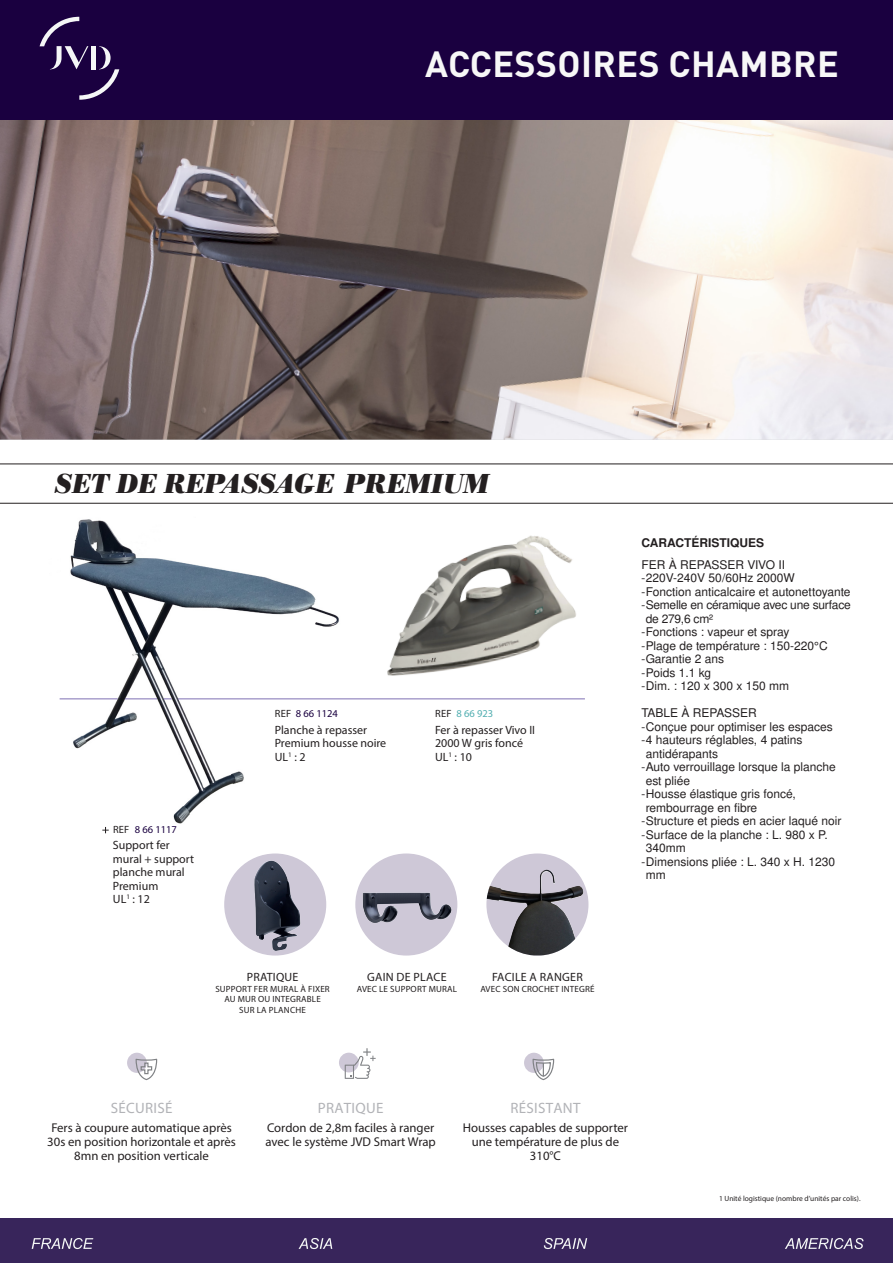
<style>
.page{position:relative;width:893px;height:1263px;background:#fff}
.page>*{position:absolute;margin:0;border:0;box-sizing:border-box;transform-origin:0 0}
.TITRE_TETIERE{font:700 36px "DIN Pro";letter-spacing:.01em;color:#f7f7f7}
.PRODUIT_-_NOM{font:italic 700 28.35px "Bodoni Ant T";color:#231f20}
.descriptif_chapo1{font:15px "Myriad Pro";letter-spacing:.02em;color:#b2b3b7}
.descriptif_chapo1-2{font:12.75px/14.2px "Myriad Pro";color:#231f20;text-align:center}
.PRODUIT_-_CARACTERIS{font:12px/13.5px "Nimbus San L";color:#231f20}
.REFERENCE_-_TXT_SOUS{font:12px/13.5px "Myriad Pro";color:#231f20}
.PRODUIT_-_CARACTERIS-2{font:12px/13.5px "Nimbus San L";letter-spacing:-.02em;color:#231f20}
.ZOOM_-_TITRE{font:12px "Myriad Pro";letter-spacing:.02em;color:#231f20}
.PRODUIT_-_CARACTERIS-3{font:700 12px "Nimbus San L";color:#231f20}
.REFERENCE{font:10.5px "Myriad Pro";color:#1a0040}
.REFERENCE-2{font:10.5px "Myriad Pro";color:#51aeb0}
.REFERENCE_MAIGRE{font:10.5px "Myriad Pro";letter-spacing:.02em;color:#231f20}
.ZOOM_-_TEXTE{font:9px/10.5px "Myriad Pro";letter-spacing:.02em;color:#231f20;text-align:center}
.RENVOI_ITALIQUE{font:7.5px "Myriad Pro";color:#231f20}
.s1{color:#231f20}
.s2{font-family:"Myriad Pro"}
</style>
<div class="page">
<img style="left:0;top:119px;width:893px;height:321px">
<hr style="left:0;top:503px;width:893px;height:1px;background:#231f20">
<hr style="left:0;top:463px;width:893px;height:1px;background:#231f20">
<div style="left:0;top:0;width:893px;height:119px;background:#1a0040"></div>
<svg style="left:40px;top:17px;width:79px;height:83px"></svg>
<div style="left:0;top:1218px;width:893px;height:45px;background:#38255b"></div>
<svg style="left:299px;top:1238px;width:33px;height:11px"></svg>
<svg style="left:544px;top:1238px;width:43px;height:11px"></svg>
<svg style="left:785px;top:1238px;width:78px;height:11px"></svg>
<svg style="left:32px;top:1238px;width:61px;height:11px"></svg>
<div style="left:339px;top:1053px;width:20px;height:19px;background:#cec8d7;border-radius:50%"></div>
<svg style="left:345px;top:1048px;width:31px;height:31px"></svg>
<div style="left:524px;top:1053px;width:20px;height:20px;background:#cec8d7;border-radius:50%"></div>
<svg style="left:532px;top:1058px;width:23px;height:23px"></svg>
<div style="left:127px;top:1053px;width:20px;height:20px;background:#cec8d7;border-radius:50%"></div>
<svg style="left:135px;top:1058px;width:23px;height:23px"></svg>
<img style="left:59px;top:519px;width:287px;height:305px">
<hr style="left:178px;top:699px;width:407px;height:1px;background:#452f92">
<hr style="left:60px;top:699px;width:58px;height:1px;background:#452f92">
<hr style="left:125px;top:699px;width:32px;height:1px;background:#452f92">
<img style="left:387px;top:535px;width:189px;height:141px">
<img style="left:355px;top:858px;width:102px;height:97px">
<div style="left:486px;top:853px;width:102px;height:102px;background:#cec8d7;border-radius:50%"></div>
<img style="left:487px;top:870px;width:88px;height:85px">
<img style="left:224px;top:853px;width:102px;height:102px;border-radius:51px">
<svg style="left:102px;top:827px;width:7px;height:6px"></svg>
<p class="TITRE_TETIERE" style="left:425px;top:40px;width:415px">ACCESSOIRES CHAMBRE</p>
<p class="PRODUIT_-_NOM" style="left:55px;top:468px;width:436px">SET DE REPASSAGE PREMIUM</p>
<p class="REFERENCE" style="left:275px;top:707px;width:65px"><span class="s1">REF</span> 8 66 1124</p>
<p class="REFERENCE-2" style="left:456px;top:707px;width:38px">8 66 923</p>
<p class="REFERENCE_MAIGRE" style="left:435px;top:707px;width:18px">REF</p>
<p class="REFERENCE_MAIGRE" style="left:113px;top:823px;width:18px">REF</p>
<p class="REFERENCE" style="left:135px;top:823px;width:44px">8 66 1117</p>
<p class="REFERENCE_-_TXT_SOUS" style="left:113px;top:838px;width:83px">Support fer mural + support planche mural<br>Premium</p>
<p class="REFERENCE_-_TXT_SOUS" style="left:113px;top:892px;width:38px">UL<sup>1</sup> : 12</p>
<p class="REFERENCE_-_TXT_SOUS" style="left:275px;top:723px;width:113px">Planche à repasser<br>Premium housse noire</p>
<p class="REFERENCE_-_TXT_SOUS" style="left:275px;top:750px;width:32px">UL<sup>1</sup> : 2</p>
<p class="REFERENCE_-_TXT_SOUS" style="left:435px;top:723px;width:102px">Fer à repasser Vivo II<br>2000 W gris foncé</p>
<p class="REFERENCE_-_TXT_SOUS" style="left:435px;top:750px;width:38px">UL<sup>1</sup> : 10</p>
<p class="ZOOM_-_TITRE" style="left:247px;top:970px;width:53px">PRATIQUE</p>
<p class="ZOOM_-_TEXTE" style="left:215px;top:983px;width:116px">SUPPORT FER MURAL À FIXER<br>AU MUR OU INTEGRABLE<br>SUR LA PLANCHE</p>
<p class="ZOOM_-_TITRE" style="left:367px;top:970px;width:81px">GAIN DE PLACE</p>
<p class="ZOOM_-_TEXTE" style="left:357px;top:983px;width:102px">AVEC LE SUPPORT MURAL</p>
<p class="ZOOM_-_TITRE" style="left:492px;top:970px;width:92px">FACILE A RANGER</p>
<p class="ZOOM_-_TEXTE" style="left:480px;top:983px;width:116px">AVEC SON CROCHET INTEGRÉ</p>
<p class="PRODUIT_-_CARACTERIS-3" style="left:641px;top:534px;width:124px">CARACTÉRISTIQUES</p>
<p class="PRODUIT_-_CARACTERIS" style="left:641px;top:557px;width:145px">FER À REPASSER VIVO II</p>
<p class="PRODUIT_-_CARACTERIS" style="left:641px;top:571px;width:155px"><span class="s2">-</span>220V-240V 50/60Hz 2000W</p>
<p class="PRODUIT_-_CARACTERIS" style="left:641px;top:584px;width:211px"><span class="s2">-</span>Fonction anticalcaire et autonettoyante</p>
<p class="PRODUIT_-_CARACTERIS-2" style="left:646px;top:598px;width:207px;text-indent:-4px"><span class="s2">-</span>Semelle en céramique avec une surface de 279,6 cm²</p>
<p class="PRODUIT_-_CARACTERIS" style="left:641px;top:625px;width:150px"><span class="s2">-</span>Fonctions : vapeur et spray</p>
<p class="PRODUIT_-_CARACTERIS" style="left:641px;top:638px;width:188px"><span class="s2">-</span>Plage de température : 150-220°C</p>
<p class="PRODUIT_-_CARACTERIS" style="left:641px;top:652px;width:84px"><span class="s2">-</span>Garantie 2 ans</p>
<p class="PRODUIT_-_CARACTERIS" style="left:641px;top:665px;width:71px"><span class="s2">-</span>Poids 1.1 kg</p>
<p class="PRODUIT_-_CARACTERIS" style="left:641px;top:679px;width:149px"><span class="s2">-</span>Dim. : 120 x 300 x 150 mm</p>
<p class="PRODUIT_-_CARACTERIS" style="left:641px;top:706px;width:117px">TABLE À REPASSER</p>
<p class="PRODUIT_-_CARACTERIS" style="left:641px;top:719px;width:193px"><span class="s2">-</span>Conçue pour optimiser les espaces</p>
<p class="PRODUIT_-_CARACTERIS" style="left:646px;top:733px;width:158px;text-indent:-4px"><span class="s2">-</span>4 hauteurs réglables, 4 patins antidérapants</p>
<p class="PRODUIT_-_CARACTERIS" style="left:646px;top:760px;width:192px;text-indent:-4px"><span class="s2">-</span>Auto verrouillage lorsque la planche est pliée</p>
<p class="PRODUIT_-_CARACTERIS" style="left:646px;top:787px;width:152px;text-indent:-4px"><span class="s2">-</span>Housse élastique gris foncé, rembourrage en fibre</p>
<p class="PRODUIT_-_CARACTERIS" style="left:641px;top:814px;width:202px"><span class="s2">-</span>Structure et pieds en acier laqué noir</p>
<p class="PRODUIT_-_CARACTERIS" style="left:646px;top:827px;width:184px;text-indent:-4px"><span class="s2">-</span>Surface de la planche : L. 980 x P.<br>340mm</p>
<p class="PRODUIT_-_CARACTERIS" style="left:646px;top:854px;width:191px;text-indent:-4px"><span class="s2">-</span>Dimensions pliée : L. 340 x H. 1230 mm</p>
<p class="descriptif_chapo1" style="left:111px;top:1099px;width:63px">SÉCURISÉ</p>
<p class="descriptif_chapo1-2" style="left:47px;top:1120px;width:190px">Fers à coupure automatique après<br>30s en position horizontale et après<br>8mn en position verticale</p>
<p class="descriptif_chapo1" style="left:318px;top:1099px;width:67px">PRATIQUE</p>
<p class="descriptif_chapo1-2" style="left:265px;top:1120px;width:172px;text-align:left">Cordon de 2,8m faciles à ranger avec le système JVD Smart Wrap</p>
<p class="descriptif_chapo1" style="left:510px;top:1099px;width:72px">RÉSISTANT</p>
<p class="descriptif_chapo1-2" style="left:463px;top:1120px;width:167px">Housses capables de supporter une température de plus de<br>310°C</p>
<p class="RENVOI_ITALIQUE" style="left:719px;top:1194px;width:143px">1 Unité logistique (nombre d’unités par colis).</p>
</div>
